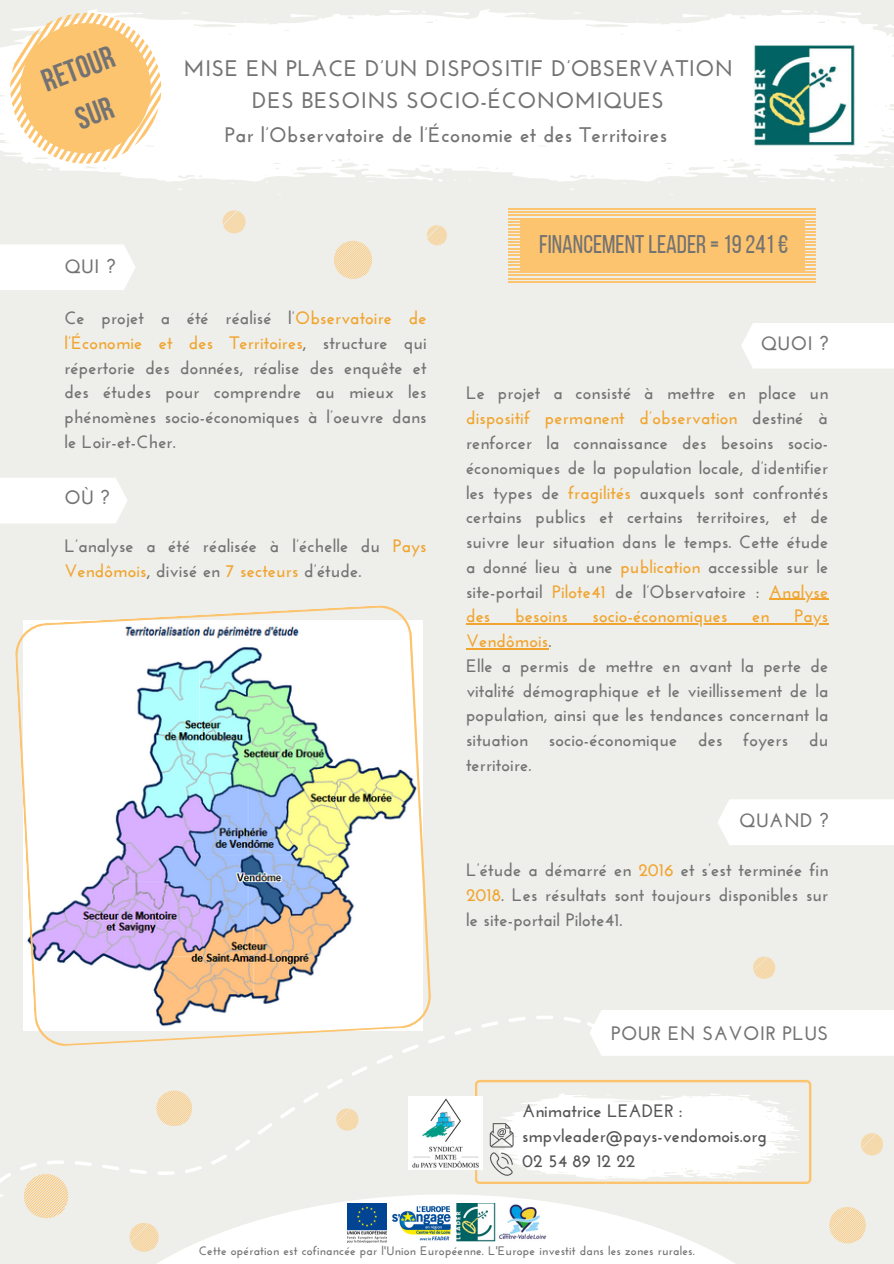
<style>
.page{position:relative;width:894px;height:1264px;background:#fff}
.page>*{position:absolute;margin:0;border:0;box-sizing:border-box;transform-origin:0 0}
.t1{font:700 31.5px/47.2px "Bebas Neue";color:#737373;text-align:center}
.t2{font:25.5px "Bebas Neue";color:#737373}
.t3{font:700 22.5px/31.5px "Josefin Sans";letter-spacing:.02em;color:#737373;text-align:center}
.t4{font:700 21px "Josefin Sans";letter-spacing:.02em;color:#737373}
.t5{font:700 19.5px "Josefin Sans";letter-spacing:.02em;color:#737373}
.t6{font:700 18px/24.8px "Josefin Sans";letter-spacing:.01em;color:#737373;text-align:justify}
.t7{font:700 18px/24.8px "Josefin Sans";color:#545454}
.t8{font:700 18px "Josefin Sans";letter-spacing:.01em;color:#f1a42f}
.t9{font:700 12.3px "Josefin Sans";letter-spacing:.02em;color:#737373}
.s1{color:#f1a42f}
</style>
<div class="page">
<div style="left:0;top:0;width:893px;height:1263px;background:#eeefea"></div>
<svg style="left:573px;top:11px;width:320px;height:170px;background:#fcfdfc"></svg>
<svg style="left:882px;top:22px;width:11px;height:10px"></svg>
<svg style="left:681px;top:14px;width:27px;height:5px"></svg>
<svg style="left:852px;top:157px;width:8px;height:2px"></svg>
<svg style="left:573px;top:12px;width:10px;height:2px"></svg>
<svg style="left:771px;top:10px;width:37px;height:4px"></svg>
<svg style="left:834px;top:11px;width:31px;height:10px"></svg>
<svg style="left:824px;top:179px;width:15px;height:3px"></svg>
<svg style="left:875px;top:149px;width:18px;height:18px"></svg>
<hr style="left:508px;top:208px;width:164px;height:1px;background:#fdc46f">
<hr style="left:508px;top:211px;width:164px;height:2px;background:#fdc46f">
<hr style="left:508px;top:214px;width:164px;height:2px;background:#fdc46f">
<hr style="left:508px;top:218px;width:164px;height:1px;background:#fdc46f">
<hr style="left:508px;top:221px;width:164px;height:2px;background:#fdc46f">
<hr style="left:508px;top:224px;width:164px;height:2px;background:#fdc46f">
<hr style="left:508px;top:228px;width:164px;height:1px;background:#fdc46f">
<hr style="left:508px;top:231px;width:164px;height:2px;background:#fdc46f">
<hr style="left:508px;top:234px;width:164px;height:2px;background:#fdc46f">
<hr style="left:508px;top:238px;width:164px;height:1px;background:#fdc46f">
<hr style="left:508px;top:241px;width:164px;height:2px;background:#fdc46f">
<hr style="left:508px;top:244px;width:164px;height:2px;background:#fdc46f">
<hr style="left:508px;top:248px;width:164px;height:1px;background:#fdc46f">
<hr style="left:508px;top:251px;width:164px;height:2px;background:#fdc46f">
<hr style="left:508px;top:254px;width:164px;height:2px;background:#fdc46f">
<hr style="left:508px;top:258px;width:164px;height:1px;background:#fdc46f">
<hr style="left:508px;top:261px;width:164px;height:2px;background:#fdc46f">
<hr style="left:508px;top:264px;width:164px;height:2px;background:#fdc46f">
<hr style="left:508px;top:268px;width:164px;height:1px;background:#fdc46f">
<hr style="left:508px;top:271px;width:164px;height:2px;background:#fdc46f">
<hr style="left:508px;top:274px;width:164px;height:2px;background:#fdc46f">
<hr style="left:508px;top:278px;width:164px;height:1px;background:#fdc46f">
<hr style="left:508px;top:281px;width:164px;height:2px;background:#fdc46f">
<svg style="left:0;top:9px;width:573px;height:181px;fill:#fff"></svg>
<svg style="left:290px;top:14px;width:26px;height:5px"></svg>
<svg style="left:526px;top:104px;width:8px;height:3px"></svg>
<svg style="left:558px;top:100px;width:11px;height:3px"></svg>
<svg style="left:180px;top:12px;width:11px;height:2px"></svg>
<svg style="left:366px;top:181px;width:9px;height:2px"></svg>
<svg style="left:460px;top:157px;width:8px;height:2px"></svg>
<svg style="left:177px;top:188px;width:6px;height:2px"></svg>
<svg style="left:556px;top:72px;width:9px;height:8px"></svg>
<svg style="left:522px;top:130px;width:9px;height:3px"></svg>
<svg style="left:541px;top:41px;width:19px;height:7px"></svg>
<svg style="left:379px;top:10px;width:46px;height:4px"></svg>
<svg style="left:440px;top:11px;width:33px;height:12px"></svg>
<svg style="left:432px;top:179px;width:15px;height:5px"></svg>
<svg style="left:491px;top:22px;width:39px;height:14px"></svg>
<svg style="left:547px;top:55px;width:13px;height:11px"></svg>
<svg style="left:483px;top:144px;width:30px;height:23px"></svg>
<svg style="left:10px;top:12px;width:151px;height:159px;background:#fcd79f"></svg>
<svg style="left:140px;top:1208px;width:594px;height:55px;fill:#fff"></svg>
<img style="left:456px;top:1239px;width:39px;height:1px">
<img style="left:497px;top:1239px;width:50px;height:1px">
<img style="left:347px;top:1239px;width:39px;height:3px">
<img style="left:391px;top:1239px;width:60px;height:3px">
<img style="left:752px;top:44px;width:103px;height:103px">
<div style="left:0;top:244px;width:135px;height:46px;background:#fff"></div>
<hr style="left:652px;top:208px;width:163px;height:1px;background:#fdc46f">
<hr style="left:652px;top:211px;width:163px;height:2px;background:#fdc46f">
<hr style="left:652px;top:214px;width:163px;height:2px;background:#fdc46f">
<hr style="left:652px;top:218px;width:163px;height:1px;background:#fdc46f">
<hr style="left:652px;top:221px;width:163px;height:2px;background:#fdc46f">
<hr style="left:652px;top:224px;width:163px;height:2px;background:#fdc46f">
<hr style="left:652px;top:228px;width:163px;height:1px;background:#fdc46f">
<hr style="left:652px;top:231px;width:163px;height:2px;background:#fdc46f">
<hr style="left:652px;top:234px;width:163px;height:2px;background:#fdc46f">
<hr style="left:652px;top:238px;width:163px;height:1px;background:#fdc46f">
<hr style="left:652px;top:241px;width:163px;height:2px;background:#fdc46f">
<hr style="left:652px;top:244px;width:163px;height:2px;background:#fdc46f">
<hr style="left:652px;top:248px;width:163px;height:1px;background:#fdc46f">
<hr style="left:652px;top:251px;width:163px;height:2px;background:#fdc46f">
<hr style="left:652px;top:254px;width:163px;height:2px;background:#fdc46f">
<hr style="left:652px;top:258px;width:163px;height:1px;background:#fdc46f">
<hr style="left:652px;top:261px;width:163px;height:2px;background:#fdc46f">
<hr style="left:652px;top:264px;width:163px;height:2px;background:#fdc46f">
<hr style="left:652px;top:268px;width:163px;height:1px;background:#fdc46f">
<hr style="left:652px;top:271px;width:163px;height:2px;background:#fdc46f">
<hr style="left:652px;top:274px;width:163px;height:2px;background:#fdc46f">
<hr style="left:652px;top:278px;width:163px;height:1px;background:#fdc46f">
<hr style="left:652px;top:281px;width:163px;height:2px;background:#fdc46f">
<div style="left:520px;top:219px;width:284px;height:52px;background:#fdc46f"></div>
<svg style="left:829px;top:1207px;width:36px;height:36px"></svg>
<svg style="left:129px;top:1239px;width:29px;height:12px"></svg>
<svg style="left:334px;top:241px;width:38px;height:38px"></svg>
<svg style="left:222px;top:210px;width:23px;height:23px"></svg>
<svg style="left:426px;top:225px;width:21px;height:20px"></svg>
<svg style="left:860px;top:1133px;width:22px;height:22px"></svg>
<div style="left:741px;top:323px;width:152px;height:45px;background:#fff"></div>
<div style="left:0;top:478px;width:127px;height:45px;background:#fff"></div>
<svg style="left:8px;top:1016px;width:577px;height:223px"></svg>
<svg style="left:0;top:1174px;width:8px;height:23px"></svg>
<div style="left:718px;top:799px;width:175px;height:46px;background:#fff"></div>
<svg style="left:587px;top:956px;width:306px;height:100px"></svg>
<svg style="left:156px;top:1090px;width:36px;height:36px"></svg>
<svg style="left:336px;top:1108px;width:22px;height:22px"></svg>
<svg style="left:474px;top:1079px;width:337px;height:111px"></svg>
<img style="left:409px;top:1096px;width:73px;height:73px">
<hr style="left:768px;top:598px;width:60px;height:2px;background:#f1a42f">
<hr style="left:466px;top:623px;width:362px;height:1px;background:#f1a42f">
<hr style="left:466px;top:648px;width:82px;height:1px;background:#f1a42f">
<svg style="left:15px;top:605px;width:416px;height:441px;background:#dde0e0"></svg>
<p class="t1" style="left:36px;top:63px;width:76px;rotate:-21deg">RETOUR<br>SUR</p>
<h4 class="t5" style="left:64px;top:258px;width:52px">QUI ?</h4>
<h6 class="t3" style="left:183px;top:55px;width:551px">MISE EN PLACE D’UN DISPOSITIF D’OBSERVATION<br>DES BESOINS SOCIO-ÉCONOMIQUES</h6>
<p class="t4" style="left:225px;top:126px;width:443px">Par l’Observatoire de l’Économie et des Territoires</p>
<p class="t2" style="left:539px;top:234px;width:251px">FINANCEMENTLEADER=19241€</p>
<h5 class="t6" style="left:64px;top:307px;width:363px">Ce projet a été réalisé l’<span class="s1">Observatoire de l’Économie et des Territoires</span>, structure qui répertorie des données, réalise des enquête et des études pour comprendre au mieux les phénomènes socio-économiques à l’oeuvre dans le Loir-et-Cher.</h5>
<h6 class="t5" style="left:64px;top:489px;width:46px">OÙ ?</h6>
<p class="t6" style="left:64px;top:535px;width:363px">L’analyse a été réalisée à l’échelle du <span class="s1">Pays<br>Vendômois</span>, divisé en <span class="s1">7 secteurs</span> d’étude.</p>
<h5 class="t5" style="left:760px;top:335px;width:69px">QUOI ?</h5>
<h6 class="t6" style="left:466px;top:382px;width:363px">Le projet a consisté à mettre en place un <span class="s1">dispositif permanent d’observation</span> destiné à renforcer la connaissance des besoins socio&shy;économiques de la population locale, d’identifier les types de <span class="s1">fragilités</span> auxquels sont confrontés certains publics et certains territoires, et de suivre leur situation dans le temps. Cette étude a donné lieu à une <span class="s1">publication</span> accessible sur le site-portail <span class="s1">Pilote41</span> de l’Observatoire :</h6>
<h5 class="t8" style="left:768px;top:584px;width:61px">Analyse</h5>
<h6 class="t8" style="left:466px;top:609px;width:26px">des</h6>
<h6 class="t8" style="left:515px;top:609px;width:54px">besoins</h6>
<h6 class="t8" style="left:592px;top:609px;width:136px">socio-économiques</h6>
<h6 class="t8" style="left:752px;top:609px;width:19px">en</h6>
<h6 class="t8" style="left:794px;top:609px;width:35px">Pays</h6>
<h6 class="t6" style="left:466px;top:630px;width:363px;text-align:left"><span class="s1">Vendômois</span>.<br>Elle a permis de mettre en avant la perte de vitalité démographique et le vieillissement de la population, ainsi que les tendances concernant la situation socio-économique des foyers du territoire.</h6>
<h5 class="t5" style="left:739px;top:811px;width:91px">QUAND ?</h5>
<p class="t6" style="left:466px;top:859px;width:363px">L’étude a démarré en <span class="s1">2016</span> et s’est terminée fin <span class="s1">2018</span>. Les résultats sont toujours disponibles sur le site-portail Pilote41.</p>
<p class="t5" style="left:611px;top:1025px;width:219px">POUR EN SAVOIR PLUS</p>
<h2 class="t7" style="left:522px;top:1100px;width:246px">Animatrice LEADER : smpvleader@pays-vendomois.org<br>02 54 89 12 22</h2>
<h3 class="t9" style="left:199px;top:1245px;width:497px">Cette opération est cofinancée par l'Union Européenne. L'Europe investit dans les zones rurales.</h3>
</div>
